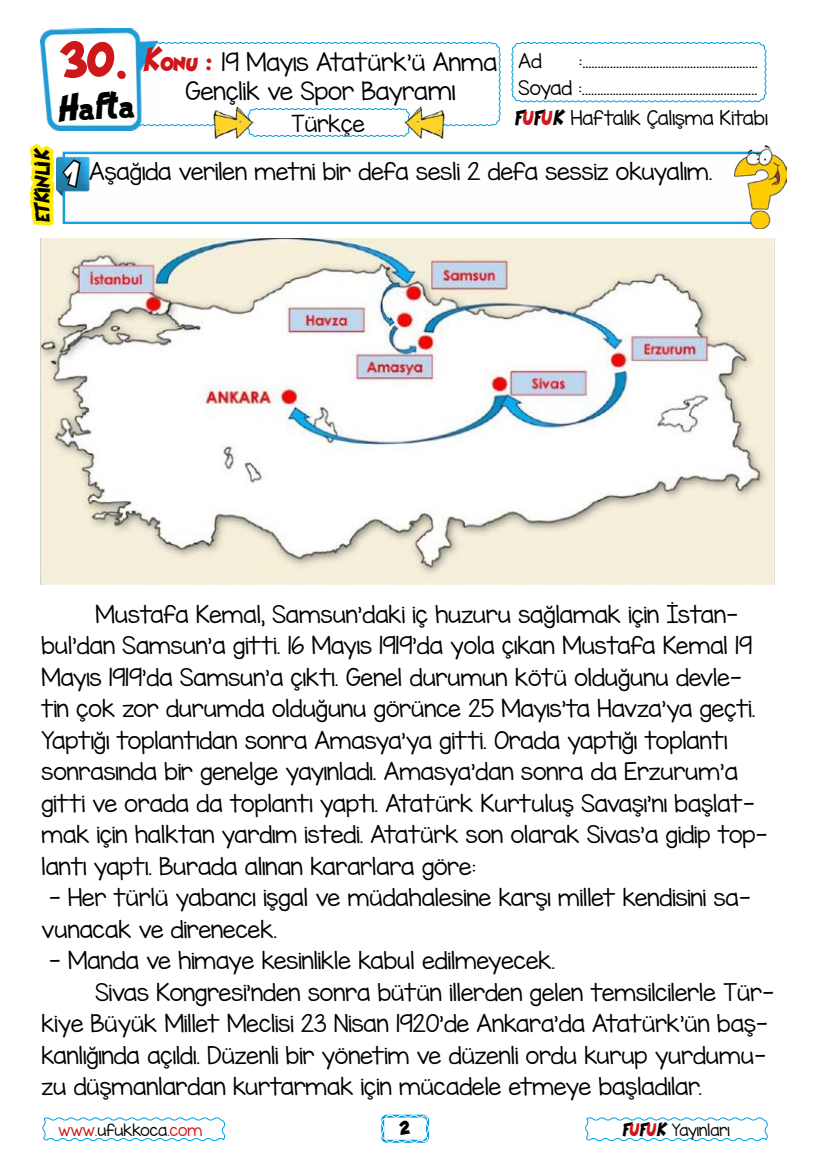
<style>
.page{position:relative;width:830px;height:1170px;background:#fff}
.page>*{position:absolute;margin:0;border:0;box-sizing:border-box;transform-origin:0 0}
.t1{font:39px "Pat Pa Cool";color:#000}
.t2{font:22.5px/28.8px "KG Miss Kindergarten";color:#000;text-align:center}
.t3{font:21.75px/31.5px "KG Miss Kindergarten";color:#000}
.t4{font:21px "Pat Pa Cool";color:#000}
.t5{font:21px "KG Miss Kindergarten";color:#000}
.t6{font:18px/27px "KG Miss Kindergarten";color:#000;text-align:right}
.t7{font:15px "KG Miss Kindergarten";color:#cd1719}
.t8{font:15px "KG Miss Kindergarten";color:#000}
.s1{font-family:"Pat Pa Cool";font-size:33px;color:#cd1719}
.s2{font-size:24px}
.s3{font-family:"Pat Pa Cool";font-size:21px}
.s4{font-family:"Pat Pa Cool";font-size:21px;color:#cd1719}
.s5{font-family:"Pat Pa Cool";font-size:36px}
.s6{font-size:30px}
.s7{color:#000}
.s8{font-family:"Pat Pa Cool";font-size:18.75px}
.s9{font-family:"Pat Pa Cool";font-size:18.75px;color:#cd1719}
</style>
<div class="page">
<svg style="left:381px;top:1114px;width:49px;height:29px"></svg>
<svg style="left:42px;top:1117px;width:183px;height:24px"></svg>
<svg style="left:585px;top:1117px;width:183px;height:24px"></svg>
<img style="left:40px;top:29px;width:101px;height:102px">
<svg style="left:511px;top:42px;width:255px;height:61px"></svg>
<img style="left:419px;top:137px;width:25px;height:2px">
<img style="left:214px;top:137px;width:25px;height:2px">
<img style="left:57px;top:151px;width:677px;height:72px">
<img style="left:734px;top:145px;width:52px;height:84px">
<svg style="left:29px;top:144px;width:26px;height:82px;background:#fff02e"></svg>
<img style="left:40px;top:238px;width:734px;height:347px">
<svg style="left:59px;top:39px;width:441px;height:98px"></svg>
<p class="t2" style="left:143px;top:48px;width:355px"><span class="s1">Konu :</span> 19 Mayıs Atatürk’ü Anma<br>Gençlik ve Spor Bayra<span class="s2">mı</span></p>
<p class="t6" style="left:518px;top:47px;width:25px">Ad</p>
<p class="t6" style="left:518px;top:47px;width:241px">:.........................................................<br>Soyad :.........................................................</p>
<p class="t6" style="left:515px;top:105px;width:254px"><span class="s3">F</span><span class="s4">U</span><span class="s3">F</span><span class="s4">U</span><span class="s3">K</span> Haftalık Çalışma Kitabı</p>
<h1 class="t1" style="left:58px;top:85px;width:79px;rotate:-2deg">Hafta</h1>
<p class="t3" style="left:66px;top:155px;width:647px"><span class="s5">1</span> Aşağıda verilen metni bir defa sesli 2 defa sessiz okuyalım.</p>
<p class="t5" style="left:291px;top:110px;width:75px">Türkçe</p>
<p class="t4" style="left:30px;top:222px;width:76px;rotate:-90deg">ETK<span class="s6">i</span>NL<span class="s6">i</span>K</p>
<p class="t3" style="left:41px;top:598px;width:727px;text-indent:54px">Mustafa Kemal, Samsun’daki iç huzuru sağlamak için İstan&shy;bul’dan Samsun’a gitti. 16 Mayıs 1919’da yola çıkan Mustafa Kemal 19<br>Mayıs 1919’da Samsun’a çıktı. Genel durumun kötü olduğunu devle&shy;tin çok zor durumda olduğunu görünce 25 Mayıs’ta Havza’ya geçti.<br>Yaptığı toplantıdan sonra Amasya’ya gitti. Orada yaptığı toplantı sonrasında bir genelge yayınladı. Amasya’dan sonra da Erzurum’a gitti ve orada da toplantı yaptı. Atatürk Kurtuluş Savaşı’nı başlat&shy;mak için halktan yardım istedi. Atatürk son olarak Sivas’a gidip top&shy;lantı yaptı. Burada alınan kararlara göre:</p>
<p class="t3" style="left:41px;top:881px;width:710px;text-indent:7px">- Her türlü yabancı işgal ve müdahalesine karşı millet kendisini sa&shy;vunacak ve direnecek.</p>
<p class="t3" style="left:49px;top:944px;width:507px">- Manda ve himaye kesinlikle kabul edilmeyecek.</p>
<p class="t3" style="left:95px;top:976px;width:679px">Sivas Kongresi’nden sonra bütün illerden gelen temsilcilerle Tür-</p>
<p class="t3" style="left:41px;top:1007px;width:727px">kiye Büyük Millet Meclisi 23 Nisan 1920’de Ankara’da Atatürk’ün baş-</p>
<p class="t3" style="left:41px;top:1039px;width:725px">kanlığında açıldı. Düzenli bir yönetim ve düzenli ordu kurup yurdumu-</p>
<p class="t3" style="left:41px;top:1070px;width:662px">zu düşmanlardan kurtarmak için mücadele etmeye başladılar.</p>
<p class="t7" style="left:59px;top:1119px;width:145px">www.<span class="s7">ufukkoca</span>.com</p>
<p class="t4" style="left:399px;top:1115px;width:12px">2</p>
<p class="t8" style="left:622px;top:1119px;width:108px"><span class="s8">F</span><span class="s9">U</span><span class="s8">F</span><span class="s9">U</span><span class="s8">K</span> Yayınları</p>
</div>
